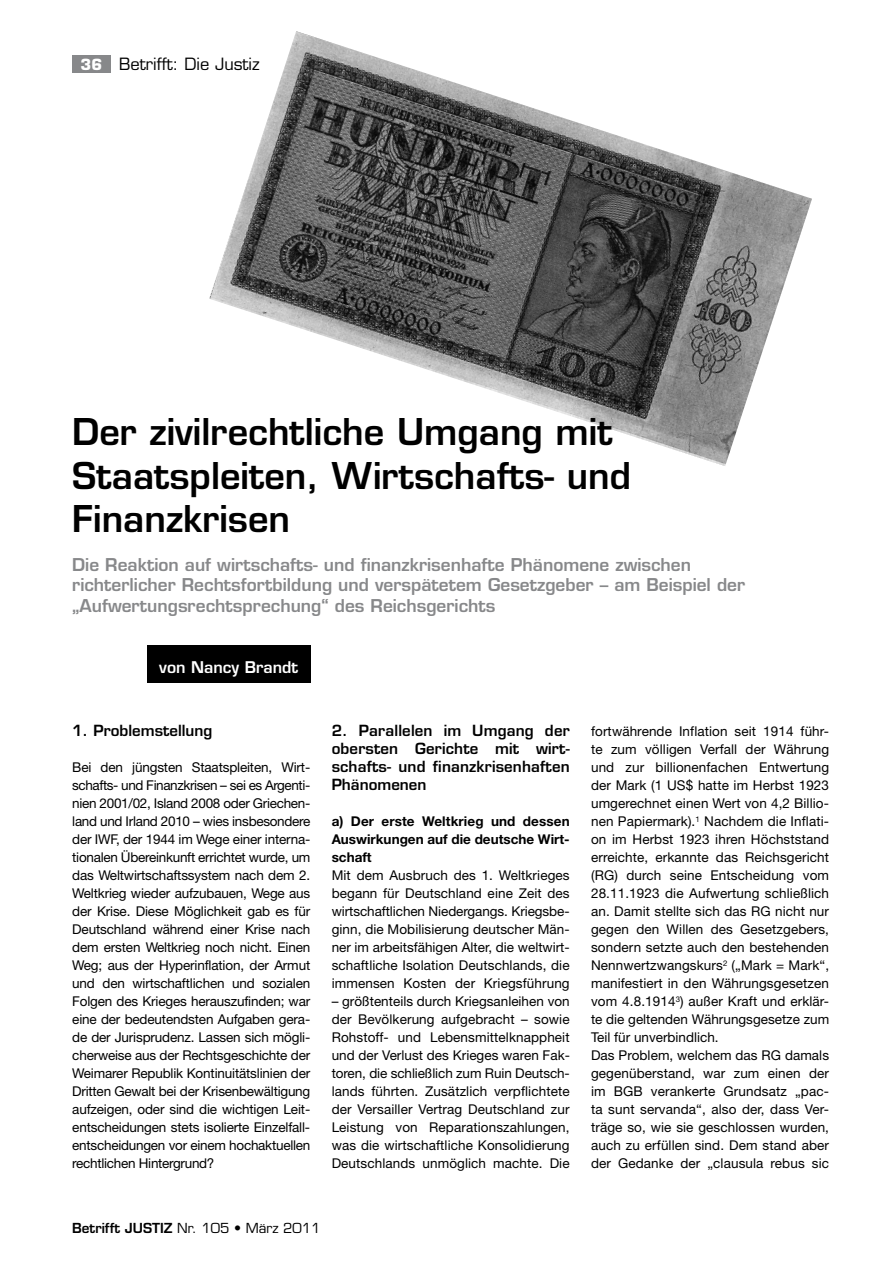
<style>
.page{position:relative;width:893px;height:1263px;background:#fff}
.page>*{position:absolute;margin:0;border:0;box-sizing:border-box;transform-origin:0 0}
.t1{font:600 36px/43.2px "Eurostile";color:#000}
.t2{font:600 17.25px/20.7px "Eurostile";color:#87888a}
.t3{font:16.5px "Eurostile";color:#000}
.t4{font:600 15.75px "Eurostile";color:#fff}
.t5{font:600 15px/18px "Eurostile";letter-spacing:.01em;color:#000;text-align:justify}
.t6{font:700 15px "Eurostile";color:#fff}
.t7{font:13.5px/18px "Helvetica Neue";letter-spacing:.01em;color:#000;text-align:justify}
.t8{font:700 13.5px/18px "Helvetica Neue";color:#000;text-align:justify}
.t9{font:13.5px "Eurostile";color:#000}
.s1{font-weight:600}
</style>
<div class="page">
<div style="left:72px;top:55px;width:39px;height:17px;background:#87888a"></div>
<img style="left:209px;top:31px;width:603px;height:435px">
<div style="left:147px;top:645px;width:163px;height:37px;background:#000"></div>
<p class="t6" style="left:81px;top:55px;width:23px">36</p>
<p class="t3" style="left:119px;top:54px;width:142px">Betrifft: Die Justiz</p>
<h1 class="t1" style="left:72px;top:410px;width:560px">Der zivilrechtliche Umgang mit<br>Staatspleiten, Wirtschafts- und<br>Finanzkrisen</h1>
<p class="t2" style="left:72px;top:554px;width:674px">Die Reaktion auf wirtschafts- und finanzkrisenhafte Phänomene zwischen richterlicher Rechtsfortbildung und verspätetem Gesetzgeber – am Beispiel der „Aufwertungsrechtsprechung“ des Reichsgerichts</p>
<p class="t4" style="left:159px;top:657px;width:140px">von Nancy Brandt</p>
<p class="t5" style="left:72px;top:722px;width:142px">1. Problemstellung</p>
<p class="t7" style="left:72px;top:758px;width:240px">Bei den jüngsten Staatspleiten, Wirt&shy;schafts- und Finanzkrisen – sei es Argenti&shy;nien 2001/02, Island 2008 oder Griechen&shy;land und Irland 2010 – wies insbesondere der IWF, der 1944 im Wege einer interna&shy;tionalen Übereinkunft errichtet wurde, um das Weltwirtschaftssystem nach dem 2.<br>Weltkrieg wieder aufzubauen, Wege aus der Krise. Diese Möglichkeit gab es für Deutschland während einer Krise nach dem ersten Weltkrieg noch nicht. Einen Weg; aus der Hyperinflation, der Armut und den wirtschaftlichen und sozialen Folgen des Krieges herauszufinden; war eine der bedeutendsten Aufgaben gera&shy;de der Jurisprudenz. Lassen sich mögli&shy;cherweise aus der Rechtsgeschichte der Weimarer Republik Kontinuitätslinien der Dritten Gewalt bei der Krisenbewältigung aufzeigen, oder sind die wichtigen Leit&shy;entscheidungen stets isolierte Einzelfall&shy;entscheidungen vor einem hochaktuellen rechtlichen Hintergrund?</p>
<p class="t5" style="left:332px;top:722px;width:240px">2. Parallelen im Umgang der obersten Gerichte mit wirt&shy;schafts- und finanzkrisenhaften Phänomenen</p>
<p class="t8" style="left:332px;top:812px;width:239px">a) Der erste Weltkrieg und dessen Auswirkungen auf die deutsche Wirt&shy;schaft</p>
<p class="t7" style="left:332px;top:866px;width:240px">Mit dem Ausbruch des 1. Weltkrieges begann für Deutschland eine Zeit des wirtschaftlichen Niedergangs. Kriegsbe&shy;ginn, die Mobilisierung deutscher Män&shy;ner im arbeitsfähigen Alter, die weltwirt&shy;schaftliche Isolation Deutschlands, die immensen Kosten der Kriegsführung</p>
<p class="t7" style="left:332px;top:992px;width:240px">– größtenteils durch Kriegsanleihen von der Bevölkerung aufgebracht – sowie Rohstoff- und Lebensmittelknappheit und der Verlust des Krieges waren Fak&shy;toren, die schließlich zum Ruin Deutsch&shy;lands führten. Zusätzlich verpflichtete der Versailler Vertrag Deutschland zur Leistung von Reparationszahlungen, was die wirtschaftliche Konsolidierung Deutschlands unmöglich machte. Die</p>
<p class="t9" style="left:72px;top:1220px;width:250px"><span class="s1">Betrifft JUSTIZ</span> Nr. 105 • März 2011</p>
<p class="t7" style="left:591px;top:722px;width:240px;text-align:left">fortwährende Inflation seit 1914 führ&shy;te zum völligen Verfall der Währung und zur billionenfachen Entwertung der Mark (1 US$ hatte im Herbst 1923 umgerechnet einen Wert von 4,2 Billio&shy;nen Papiermark).<sup>1</sup> Nachdem die Inflati&shy;on im Herbst 1923 ihren Höchststand erreichte, erkannte das Reichsgericht (RG) durch seine Entscheidung vom 28.11.1923 die Aufwertung schließlich an. Damit stellte sich das RG nicht nur gegen den Willen des Gesetzgebers, sondern setzte auch den bestehenden Nennwertzwangskurs<sup>2</sup> („Mark = Mark“, manifestiert in den Währungsgesetzen vom 4.8.1914<sup>3</sup>) außer Kraft und erklär&shy;te die geltenden Währungsgesetze zum Teil für unverbindlich.<br>Das Problem, welchem das RG damals gegenüberstand, war zum einen der im BGB verankerte Grundsatz „pac&shy;ta sunt servanda“, also der, dass Ver&shy;träge so, wie sie geschlossen wurden, auch zu erfüllen sind. Dem stand aber der Gedanke der „clausula rebus sic</p>
</div>
